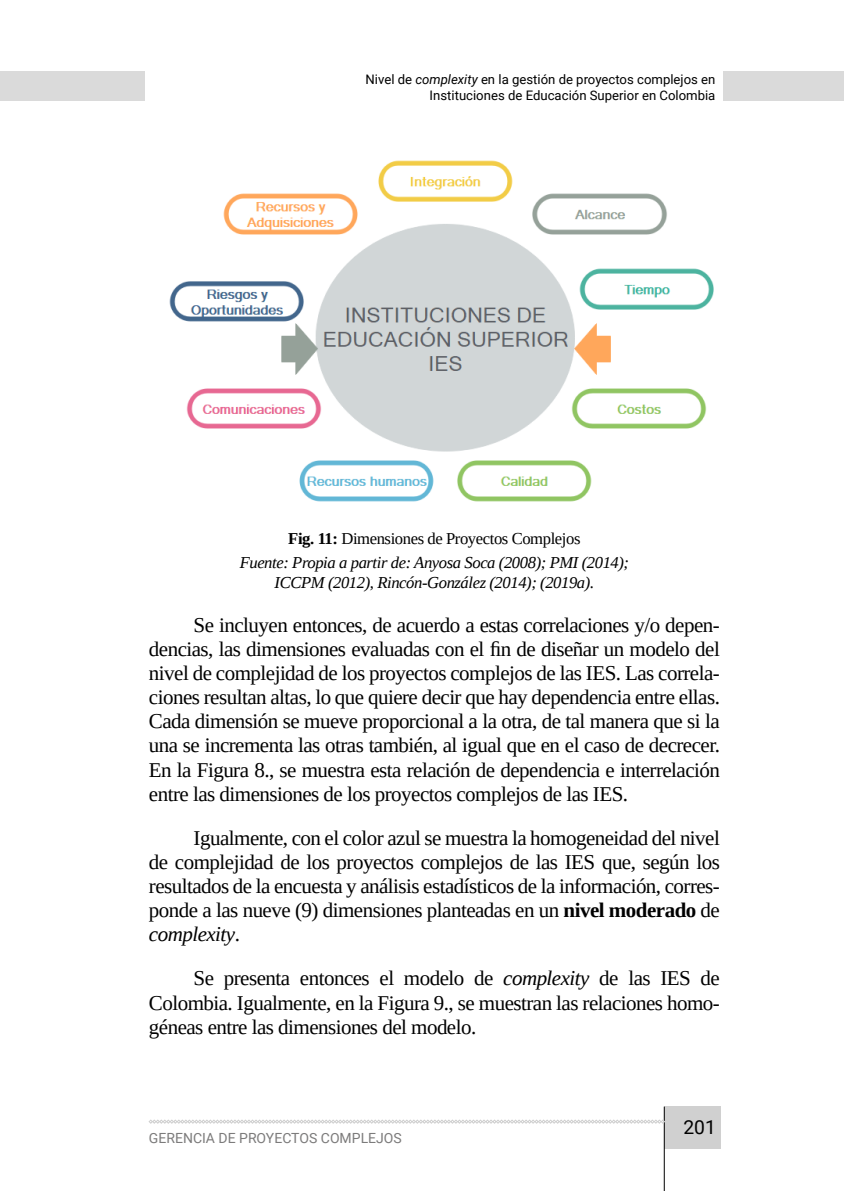
<style>
.page{position:relative;width:844px;height:1191px;background:#fff}
.page>*{position:absolute;margin:0;border:0;box-sizing:border-box;transform-origin:0 0}
.t1{font:21px/24.2px "Liberation Serif";letter-spacing:-.025em;color:#000;text-align:justify}
.t2{font:19.25px "Roboto";color:#000}
.t3{font:italic 16.62px/24.2px "Liberation Serif";letter-spacing:-.025em;color:#000;text-align:center}
.t4{font:14px "Roboto";color:#7c7b7b}
.t5{font:13.12px/15.8px "Roboto";color:#000;text-align:right}
.s1{font-style:italic}
.s2{font-weight:700;font-style:normal}
.s3{font-style:normal}
.s4{font-weight:700}
</style>
<div class="page">
<div style="left:664px;top:1106px;width:56px;height:43px;background:#d0d0d0"></div>
<hr style="left:663px;top:1106px;width:1px;height:85px;background:#000">
<svg style="left:149px;top:1119px;width:515px;height:4px"></svg>
<div style="left:0;top:71px;width:145px;height:29px;background:#dadada"></div>
<div style="left:723px;top:71px;width:120px;height:29px;background:#dadada"></div>
<img style="left:169px;top:160px;width:545px;height:342px">
<p class="t5" style="left:365px;top:71px;width:351px">Nivel de <span class="s1">complexity</span> en la gestión de proyectos complejos en<br>Instituciones de Educación Superior en Colombia</p>
<p class="t3" style="left:239px;top:526px;width:391px"><span class="s2">Fig. 11:</span> <span class="s3">Dimensiones de Proyectos Complejos<br></span>Fuente: Propia a partir de: Anyosa Soca (2008); PMI (2014);</p>
<p class="t3" style="left:274px;top:570px;width:321px">ICCPM (2012), Rincón-González (2014); (2019a).</p>
<p class="t1" style="left:149px;top:612px;width:572px;text-indent:45px">Se incluyen entonces, de acuerdo a estas correlaciones y/o depen&shy;dencias, las dimensiones evaluadas con el fin de diseñar un modelo del nivel de complejidad de los proyectos complejos de las IES. Las correla&shy;ciones resultan altas, lo que quiere decir que hay dependencia entre ellas.<br>Cada dimensión se mueve proporcional a la otra, de tal manera que si la una se incrementa las otras también, al igual que en el caso de decrecer.<br>En la Figura 8., se muestra esta relación de dependencia e interrelación entre las dimensiones de los proyectos complejos de las IES.</p>
<p class="t1" style="left:149px;top:825px;width:572px;text-indent:45px">Igualmente, con el color azul se muestra la homogeneidad del nivel de complejidad de los proyectos complejos de las IES que, según los resultados de la encuesta y análisis estadísticos de la información, corres&shy;ponde a las nueve (9) dimensiones planteadas en un <span class="s4">nivel moderado</span> de <span class="s1">complexity</span>.</p>
<p class="t1" style="left:149px;top:966px;width:572px;text-indent:45px">Se presenta entonces el modelo de <span class="s1">complexity</span> de las IES de Colombia. Igualmente, en la Figura 9., se muestran las relaciones homo&shy;géneas entre las dimensiones del modelo.</p>
<p class="t4" style="left:149px;top:1127px;width:254px">GERENCIA DE PROYECTOS COMPLEJOS</p>
<p class="t2" style="left:683px;top:1114px;width:34px">201</p>
</div>
